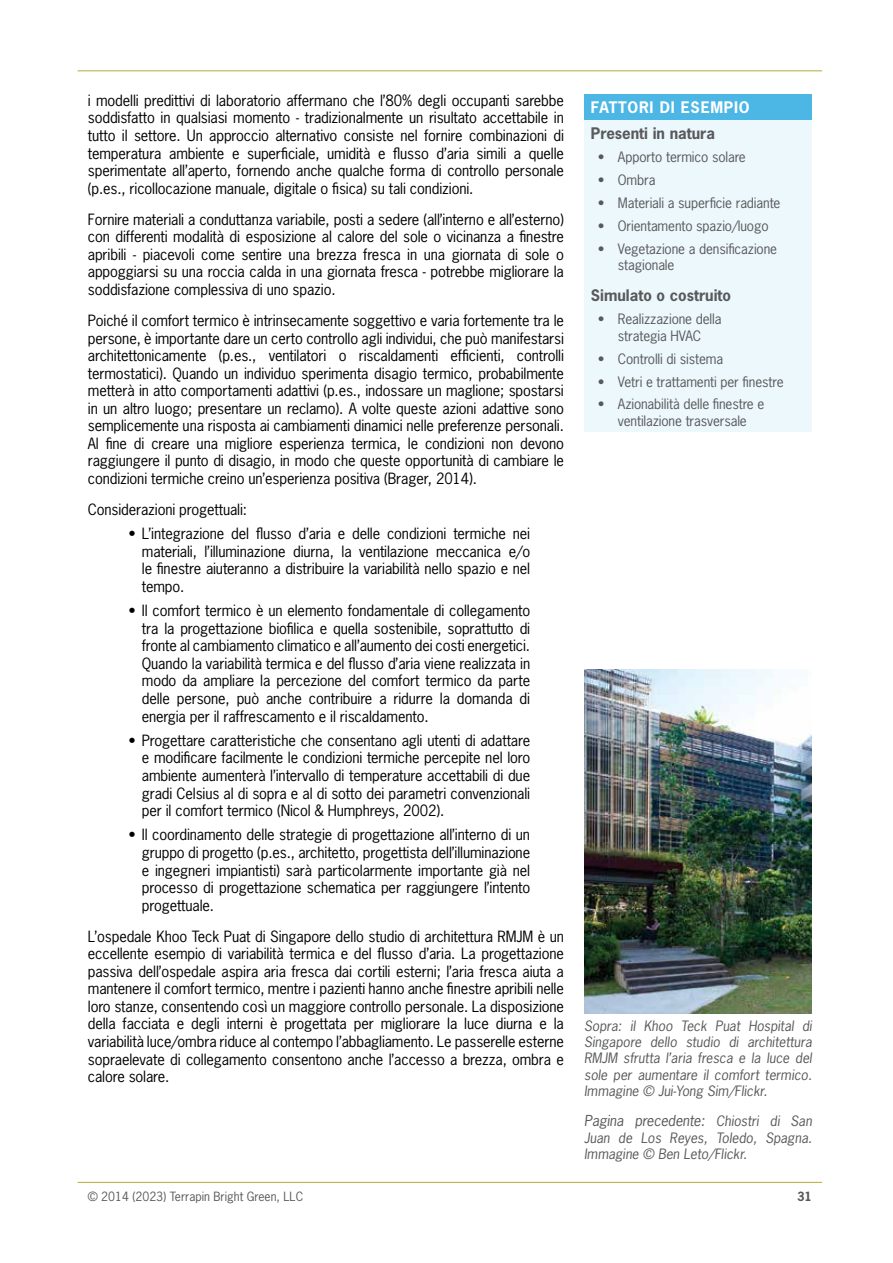
<style>
.page{position:relative;width:893px;height:1263px;background:#fff}
.page>*{position:absolute;margin:0;border:0;box-sizing:border-box;transform-origin:0 0}
.t1{font:700 15px "News Gothic Std";color:#58595b}
.t2{font:700 15px "News Gothic Std";letter-spacing:.05em;color:#fff}
.t3{font:14.7px/17.5px "News Gothic Std";letter-spacing:-.01em;color:#000;text-align:justify}
.t4{font:italic 14.25px "News Gothic Std";letter-spacing:-.01em;color:#58595b}
.t5{font:13.5px/16.2px "News Gothic Std";letter-spacing:-.01em;color:#58595b;text-align:center}
.t6{font:italic 13.5px/16.2px "News Gothic Std";color:#58595b;text-align:justify}
.t7{font:12px "News Gothic Std";color:#58595b}
.t8{font:700 12px "News Gothic Std";color:#58595b}
.s1{font-size:13.5px}
</style>
<div class="page">
<hr style="left:78px;top:70px;width:744px;height:1px;background:#b7ab34">
<hr style="left:78px;top:1182px;width:744px;height:1px;background:#b7ab34">
<div style="left:584px;top:95px;width:228px;height:26px;background:#4cb6e5"></div>
<div style="left:584px;top:121px;width:228px;height:311px;background:#edf8fc"></div>
<img style="left:584px;top:670px;width:228px;height:344px">
<p class="t3" style="left:88px;top:91px;width:478px">i modelli predittivi di laboratorio affermano che l’80% degli occupanti sarebbe soddisfatto in qualsiasi momento - tradizionalmente un risultato accettabile in tutto il settore. Un approccio alternativo consiste nel fornire combinazioni di temperatura ambiente e superficiale, umidità e flusso d’aria simili a quelle sperimentate all’aperto, fornendo anche qualche forma di controllo personale (p.es., ricollocazione manuale, digitale o fisica) su tali condizioni.</p>
<p class="t3" style="left:88px;top:210px;width:478px">Fornire materiali a conduttanza variabile, posti a sedere (all’interno e all’esterno) con differenti modalità di esposizione al calore del sole o vicinanza a finestre apribili - piacevoli come sentire una brezza fresca in una giornata di sole o appoggiarsi su una roccia calda in una giornata fresca - potrebbe migliorare la soddisfazione complessiva di uno spazio.</p>
<p class="t3" style="left:88px;top:311px;width:478px">Poiché il comfort termico è intrinsecamente soggettivo e varia fortemente tra le persone, è importante dare un certo controllo agli individui, che può manifestarsi architettonicamente (p.es., ventilatori o riscaldamenti efficienti, controlli termostatici). Quando un individuo sperimenta disagio termico, probabilmente metterà in atto comportamenti adattivi (p.es., indossare un maglione; spostarsi in un altro luogo; presentare un reclamo). A volte queste azioni adattive sono semplicemente una risposta ai cambiamenti dinamici nelle preferenze personali.<br>Al fine di creare una migliore esperienza termica, le condizioni non devono raggiungere il punto di disagio, in modo che queste opportunità di cambiare le condizioni termiche creino un’esperienza positiva (Brager, 2014).</p>
<p class="t3" style="left:88px;top:500px;width:161px">Considerazioni progettuali:</p>
<p class="t3" style="left:142px;top:525px;width:390px;text-indent:-13px">• L’integrazione del flusso d’aria e delle condizioni termiche nei materiali, l’illuminazione diurna, la ventilazione meccanica e/o le finestre aiuteranno a distribuire la variabilità nello spazio e nel tempo.</p>
<p class="t3" style="left:142px;top:602px;width:390px;text-indent:-13px">• Il comfort termico è un elemento fondamentale di collegamento tra la progettazione biofilica e quella sostenibile, soprattutto di fronte al cambiamento climatico e all’aumento dei costi energetici.<br>Quando la variabilità termica e del flusso d’aria viene realizzata in modo da ampliare la percezione del comfort termico da parte delle persone, può anche contribuire a ridurre la domanda di energia per il raffrescamento e il riscaldamento.</p>
<p class="t3" style="left:142px;top:731px;width:390px;text-indent:-13px">• Progettare caratteristiche che consentano agli utenti di adattare e modificare facilmente le condizioni termiche percepite nel loro ambiente aumenterà l’intervallo di temperature accettabili di due gradi Celsius al di sopra e al di sotto dei parametri convenzionali per il comfort termico (Nicol &amp; Humphreys, 2002).</p>
<p class="t3" style="left:142px;top:826px;width:390px;text-indent:-13px">• Il coordinamento delle strategie di progettazione all’interno di un gruppo di progetto (p.es., architetto, progettista dell’illuminazione e ingegneri impiantisti) sarà particolarmente importante già nel processo di progettazione schematica per raggiungere l’intento progettuale.</p>
<p class="t3" style="left:88px;top:927px;width:478px">L’ospedale Khoo Teck Puat di Singapore dello studio di architettura RMJM è un eccellente esempio di variabilità termica e del flusso d’aria. La progettazione passiva dell’ospedale aspira aria fresca dai cortili esterni; l’aria fresca aiuta a mantenere il comfort termico, mentre i pazienti hanno anche finestre apribili nelle loro stanze, consentendo così un maggiore controllo personale. La disposizione della facciata e degli interni è progettata per migliorare la luce diurna e la variabilità luce/ombra riduce al contempo l’abbagliamento. Le passerelle esterne sopraelevate di collegamento consentono anche l’accesso a brezza, ombra e calore solare.</p>
<p class="t2" style="left:591px;top:98px;width:160px">FATTORI DI ESEMPIO</p>
<p class="t1" style="left:591px;top:123px;width:126px">Presenti in natura</p>
<p class="t5" style="left:598px;top:149px;width:150px">• Apporto termico solare</p>
<p class="t5" style="left:598px;top:172px;width:59px">• Ombra</p>
<p class="t5" style="left:598px;top:195px;width:184px">• Materiali a superficie radiante</p>
<p class="t5" style="left:598px;top:217px;width:172px">• Orientamento spazio/luogo</p>
<p class="t5" style="left:618px;top:240px;width:161px;text-align:left;text-indent:-20px">• Vegetazione a densificazione stagionale</p>
<p class="t1" style="left:591px;top:286px;width:142px">Simulato o costruito</p>
<p class="t5" style="left:598px;top:311px;width:125px">• Realizzazione della strategia HVAC</p>
<p class="t5" style="left:598px;top:350px;width:127px">• Controlli di sistema</p>
<p class="t5" style="left:598px;top:373px;width:187px">• Vetri e trattamenti per finestre</p>
<p class="t5" style="left:598px;top:396px;width:168px">• Azionabilità delle finestre e ventilazione trasversale</p>
<p class="t6" style="left:584px;top:1018px;width:229px">Sopra: il Khoo Teck Puat Hospital di Singapore dello studio di architettura RMJM sfrutta l’aria fresca e la luce del sole per aumentare il comfort termico.<br>Immagine © Jui-Yong Sim/Flickr.</p>
<p class="t4" style="left:584px;top:1112px;width:229px">Pagina precedente: <span class="s1">Chiostri di San</span></p>
<p class="t6" style="left:584px;top:1130px;width:229px">Juan de Los Reyes, Toledo, Spagna.<br>Immagine © Ben Leto/Flickr.</p>
<p class="t7" style="left:88px;top:1189px;width:217px">© 2014 (2023) Terrapin Bright Green, LLC</p>
<p class="t8" style="left:797px;top:1188px;width:16px">31</p>
</div>
